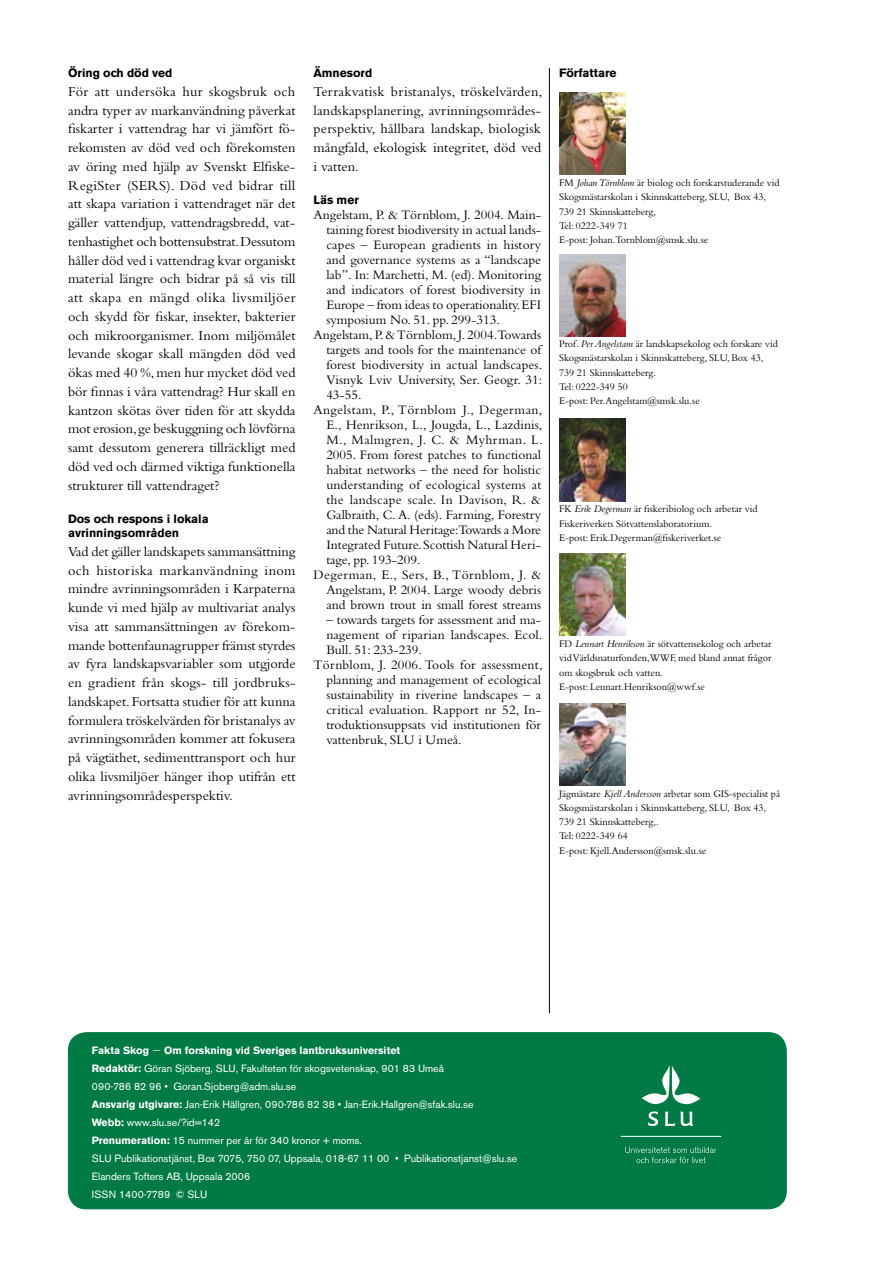
<style>
.page{position:relative;width:893px;height:1263px;background:#fff}
.page>*{position:absolute;margin:0;border:0;box-sizing:border-box;transform-origin:0 0}
.t1{font:14.25px/18.8px "Bembo";color:#000;text-align:justify}
.t2{font:13.5px "Bembo";color:#000}
.t3{font:13.5px "Bembo";letter-spacing:.03em;color:#000}
.t4{font:13.5px "Bembo";letter-spacing:.025em;color:#000}
.t5{font:700 12px/14.4px "Akzidenz Grotesk BE";color:#000}
.t6{font:10.5px/14.2px "Bembo";color:#000}
.t7{font:10.5px/18px "Akzidenz Grotesk BE";color:#fff}
.s1{font-style:italic}
.s2{font-weight:700}
.s3{font-family:"Bembo";font-size:14.25px}
</style>
<div class="page">
<hr style="left:549px;top:68px;width:1px;height:945px;background:#000">
<div style="left:68px;top:1033px;width:718px;height:176px;background:#007a45;border-radius:18px"></div>
<div style="left:68px;top:1032px;width:719px;height:177px;border:1px solid #007a45;border-radius:18px"></div>
<svg style="left:642px;top:1066px;width:58px;height:38px"></svg>
<svg style="left:648px;top:1111px;width:10px;height:15px"></svg>
<svg style="left:665px;top:1111px;width:28px;height:15px"></svg>
<hr style="left:621px;top:1136px;width:100px;height:1px;background:#fff">
<svg style="left:625px;top:1147px;width:91px;height:16px"></svg>
<img style="left:559px;top:419px;width:66px;height:82px">
<img style="left:559px;top:553px;width:66px;height:83px">
<img style="left:559px;top:703px;width:66px;height:82px">
<img style="left:559px;top:255px;width:66px;height:81px">
<img style="left:559px;top:92px;width:66px;height:82px">
<p class="t5" style="left:68px;top:66px;width:106px">Öring och död ved</p>
<p class="t5" style="left:559px;top:66px;width:59px">Författare</p>
<p class="t1" style="left:68px;top:82px;width:229px">För att undersöka hur skogsbruk och andra typer av markanvändning påverkat fiskarter i vattendrag har vi jämfört fö&shy;rekomsten av död ved och förekomsten av öring med hjälp av Svenskt Elfiske-RegiSter (SERS). Död ved bidrar till att skapa variation i vattendraget när det gäller vattendjup, vattendragsbredd, vat&shy;tenhastighet och bottensubstrat. Dessutom håller död ved i vattendrag kvar organiskt material längre och bidrar på så vis till att skapa en mängd olika livsmiljöer och skydd för fiskar, insekter, bakterier och mikroorganismer. Inom miljömålet levande skogar skall mängden död ved ökas med 40 %, men hur mycket död ved bör finnas i våra vattendrag? Hur skall en kantzon skötas över tiden för att skydda mot erosion, ge beskuggning och lövförna samt dessutom generera tillräckligt med död ved och därmed viktiga funktionella strukturer till vattendraget?</p>
<p class="t5" style="left:68px;top:511px;width:142px">Dos och respons i lokala avrinningsområden</p>
<p class="t1" style="left:68px;top:542px;width:229px">Vad det gäller landskapets sammansättning och historiska markanvändning inom mindre avrinningsområden i Karpaterna kunde vi med hjälp av multivariat analys visa att sammansättningen av förekom&shy;mande bottenfaunagrupper främst styrdes av fyra landskapsvariabler som utgjorde en gradient från skogs- till jordbruks&shy;landskapet. Fortsatta studier för att kunna formulera tröskelvärden för bristanalys av avrinningsområden kommer att fokusera på vägtäthet, sedimenttransport och hur olika livsmiljöer hänger ihop utifrån ett avrinningsområdesperspektiv.</p>
<p class="t5" style="left:314px;top:66px;width:60px">Ämnesord</p>
<p class="t1" style="left:314px;top:82px;width:230px">Terrakvatisk bristanalys, tröskelvärden, landskapsplanering, avrinningsområdes&shy;perspektiv, hållbara landskap, biologisk mångfald, ekologisk integritet, död ved i vatten.</p>
<p class="t5" style="left:314px;top:193px;width:47px">Läs mer</p>
<p class="t2" style="left:314px;top:207px;width:229px">Angelstam, P. &amp; Törnblom, J. 2004. Main-</p>
<p class="t2" style="left:326px;top:222px;width:216px">taining forest biodiversity in actual lands-</p>
<p class="t2" style="left:326px;top:237px;width:216px">capes – European gradients in history</p>
<p class="t2" style="left:326px;top:252px;width:216px">and governance systems as a “landscape</p>
<p class="t2" style="left:326px;top:267px;width:216px">lab”. In: Marchetti, M. (ed). Monitoring</p>
<p class="t2" style="left:326px;top:282px;width:216px">and indicators of forest biodiversity in</p>
<p class="t2" style="left:326px;top:297px;width:216px">Europe – from ideas to operationality. EFI</p>
<p class="t2" style="left:326px;top:312px;width:175px">symposium No. 51. pp. 299-313.</p>
<p class="t2" style="left:314px;top:327px;width:229px">Angelstam, P. &amp; Törnblom, J. 2004.Towards</p>
<p class="t2" style="left:326px;top:342px;width:216px">targets and tools for the maintenance of</p>
<p class="t2" style="left:326px;top:357px;width:217px">forest biodiversity in actual landscapes.</p>
<p class="t2" style="left:326px;top:372px;width:217px">Visnyk Lviv University, Ser. Geogr. 31:</p>
<p class="t2" style="left:326px;top:387px;width:37px">43-55.</p>
<p class="t3" style="left:314px;top:402px;width:230px">Angelstam, P., Törnblom J., Degerman,</p>
<p class="t2" style="left:326px;top:417px;width:218px">E., Henrikson, L., Jougda, L., Lazdinis,</p>
<p class="t3" style="left:326px;top:432px;width:218px">M., Malmgren, J. C. &amp; Myhrman. L.</p>
<p class="t2" style="left:326px;top:447px;width:216px">2005. From forest patches to functional</p>
<p class="t2" style="left:326px;top:462px;width:216px">habitat networks – the need for holistic</p>
<p class="t2" style="left:326px;top:477px;width:216px">understanding of ecological systems at</p>
<p class="t2" style="left:326px;top:492px;width:216px">the landscape scale. In Davison, R. &amp;</p>
<p class="t2" style="left:326px;top:507px;width:216px">Galbraith, C. A. (eds). Farming, Forestry</p>
<p class="t2" style="left:326px;top:522px;width:216px">and the Natural Heritage:Towards a More</p>
<p class="t2" style="left:326px;top:537px;width:216px">Integrated Future. Scottish Natural Heri-</p>
<p class="t2" style="left:326px;top:552px;width:96px">tage, pp. 193-209.</p>
<p class="t4" style="left:314px;top:567px;width:229px">Degerman, E., Sers, B., Törnblom, J. &amp;</p>
<p class="t2" style="left:326px;top:582px;width:216px">Angelstam, P. 2004. Large woody debris</p>
<p class="t2" style="left:326px;top:597px;width:216px">and brown trout in small forest streams</p>
<p class="t2" style="left:326px;top:612px;width:216px">– towards targets for assessment and ma-</p>
<p class="t2" style="left:326px;top:627px;width:218px">nagement of riparian landscapes. Ecol.</p>
<p class="t2" style="left:326px;top:642px;width:97px">Bull. 51: 233-239.</p>
<p class="t2" style="left:314px;top:657px;width:230px">Törnblom, J. 2006. Tools for assessment,</p>
<p class="t2" style="left:326px;top:672px;width:216px">planning and management of ecological</p>
<p class="t2" style="left:326px;top:687px;width:216px">sustainability in riverine landscapes – a</p>
<p class="t2" style="left:326px;top:702px;width:216px">critical evaluation. Rapport nr 52, In-</p>
<p class="t2" style="left:326px;top:717px;width:216px">troduktionsuppsats vid institutionen för</p>
<p class="t2" style="left:326px;top:732px;width:137px">vattenbruk, SLU i Umeå.</p>
<p class="t6" style="left:559px;top:175px;width:222px">FM <span class="s1">Johan Törnblom</span> är biolog och forskarstuderande vid Skogsmästarskolan i Skinnskatteberg, SLU, Box 43, 739 21 Skinnskatteberg,<br>Tel: 0222-349 71<br>E-post: Johan.Tornblom@smsk.slu.se</p>
<p class="t6" style="left:559px;top:337px;width:220px">Prof. <span class="s1">Per Angelstam</span> är landskapsekolog och forskare vid Skogsmästarskolan i Skinnskatteberg, SLU, Box 43, 739 21 Skinnskatteberg.<br>Tel: 0222-349 50<br>E-post: Per.Angelstam@smsk.slu.se</p>
<p class="t6" style="left:559px;top:502px;width:200px">FK <span class="s1">Erik Degerman</span> är fiskeribiolog och arbetar vid<br>Fiskeriverkets Sötvattenslaboratorium.<br>E-post: Erik.Degerman@fiskeriverket.se</p>
<p class="t6" style="left:559px;top:636px;width:214px">FD <span class="s1">Lennart Henrikson</span> är sötvattensekolog och arbetar vid Världsnaturfonden,WWF, med bland annat frågor om skogsbruk och vatten.<br>E-post: Lennart.Henrikson@wwf.se</p>
<p class="t6" style="left:559px;top:786px;width:222px">Jägmästare <span class="s1">Kjell Andersson</span> arbetar som GIS-specialist på Skogsmästarskolan i Skinnskatteberg, SLU, Box 43, 739 21 Skinnskatteberg,.<br>Tel: 0222-349 64<br>E-post: Kjell.Andersson@smsk.slu.se</p>
<p class="t7" style="left:92px;top:1041px;width:427px"><span class="s2">Fakta Skog</span> <span class="s3">–</span> <span class="s2">Om forskning vid Sveriges lantbruksuniversitet<br>Redaktör:</span> Göran Sjöberg, SLU, Fakulteten för skogsvetenskap, 901 83 Umeå<br>090-786 82 96 • Goran.Sjoberg@adm.slu.se<br><span class="s2">Ansvarig utgivare:</span> Jan-Erik Hällgren, 090-786 82 38 • Jan-Erik.Hallgren@sfak.slu.se<br><span class="s2">Webb:</span> www.slu.se/?id=142<br><span class="s2">Prenumeration:</span> 15 nummer per år för 340 kronor + moms.<br>SLU Publikationstjänst, Box 7075, 750 07, Uppsala, 018-67 11 00 • Publikationstjanst@slu.se Elanders Tofters AB, Uppsala 2006<br>ISSN 1400-7789 © SLU</p>
</div>
